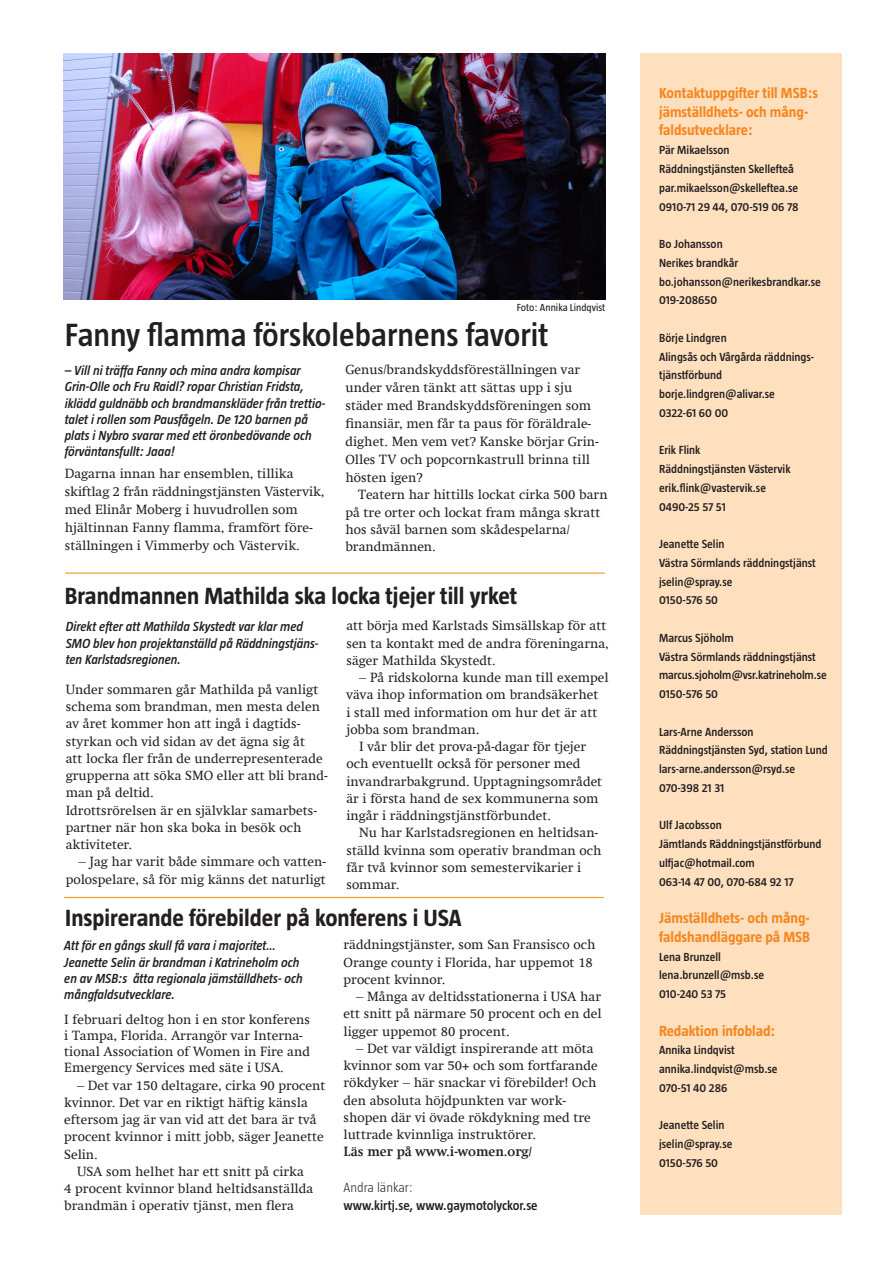
<style>
.page{position:relative;width:893px;height:1263px;background:#fff}
.page>*{position:absolute;margin:0;border:0;box-sizing:border-box;transform-origin:0 0}
.Notisrubrik{font:600 33px "Taz";color:#231f20}
.Notisrubrik-2{font:700 24px "Taz";color:#231f20}
.t1{font:700 15px/18.8px "Taz";color:#f5871f}
.P_-_indrag{font:13.5px/17.2px "Swift Com";color:#231f20}
.Ingress_notis{font:italic 600 13.5px/16.2px "Taz";color:#231f20}
.Ingress_notis-2{font:13.5px/16.2px "Swift Com";color:#231f20}
.t2{font:600 13.5px "Taz";color:#231f20}
.t3{font:700 13.5px "Swift Com";color:#231f20}
.t4{font:300 13.5px "Taz";color:#231f20}
.t5{font:600 12px/18.8px "Taz";color:#231f20}
.t6{font:10.5px "Taz";color:#231f20}
</style>
<div class="page">
<div style="left:640px;top:53px;width:202px;height:1161px;background:#fee0bf"></div>
<img style="left:64px;top:53px;width:541px;height:246px">
<hr style="left:65px;top:572px;width:540px;height:2px;background:#f7971d">
<hr style="left:64px;top:897px;width:540px;height:1px;background:#f7971d">
<p class="t6" style="left:517px;top:301px;width:90px">Foto: Annika Lindqvist</p>
<p class="Notisrubrik" style="left:65px;top:316px;width:485px">Fanny flamma förskolebarnens favorit</p>
<p class="Ingress_notis" style="left:65px;top:362px;width:261px">– Vill ni träffa Fanny och mina andra kompisar Grin-Olle och Fru Raidl? ropar Christian Fridsta, iklädd guldnäbb och brandmanskläder från trettio&shy;talet i rollen som Pausfågeln. De 120 barnen på plats i Nybro svarar med ett öronbedövande och förväntansfullt: Jaaa!</p>
<p class="P_-_indrag" style="left:65px;top:465px;width:261px;line-height:18px">Dagarna innan har ensemblen, tillika skiftlag 2 från räddningstjänsten Västervik, med Elinår Moberg i huvudrollen som hjältinnan Fanny flamma, framfört före&shy;ställningen i Vimmerby och Västervik.</p>
<p class="P_-_indrag" style="left:345px;top:360px;width:255px;line-height:18px">Genus/brandskyddsföreställningen var under våren tänkt att sättas upp i sju städer med Brandskyddsföreningen som finansiär, men får ta paus för föräldrale&shy;dighet. Men vem vet? Kanske börjar Grin-Olles TV och popcornkastrull brinna till hösten igen?</p>
<p class="P_-_indrag" style="left:345px;top:486px;width:264px;text-indent:13px">Teatern har hittills lockat cirka 500 barn på tre orter och lockat fram många skratt hos såväl barnen som skådespelarna/ brandmännen.</p>
<p class="Notisrubrik-2" style="left:65px;top:582px;width:454px">Brandmannen Mathilda ska locka tjejer till yrket</p>
<p class="P_-_indrag" style="left:346px;top:617px;width:264px">att börja med Karlstads Simsällskap för att sen ta kontakt med de andra föreningarna, säger Mathilda Skystedt.</p>
<p class="P_-_indrag" style="left:346px;top:669px;width:264px;text-indent:13px">– På ridskolorna kunde man till exempel väva ihop information om brandsäkerhet<br>i stall med information om hur det är att jobba som brandman.</p>
<p class="P_-_indrag" style="left:346px;top:738px;width:257px;text-indent:13px">I vår blir det prova-på-dagar för tjejer och eventuellt också för personer med invandrarbakgrund. Upptagningsområdet är i första hand de sex kommunerna som ingår i räddningstjänstförbundet.</p>
<p class="P_-_indrag" style="left:346px;top:824px;width:257px;text-indent:13px">Nu har Karlstadsregionen en heltidsan&shy;ställd kvinna som operativ brandman och får två kvinnor som semestervikarier i sommar.</p>
<p class="Notisrubrik-2" style="left:65px;top:904px;width:398px">Inspirerande förebilder på konferens i USA</p>
<p class="Ingress_notis" style="left:66px;top:619px;width:254px">Direkt efter att Mathilda Skystedt var klar med<br>SMO blev hon projektanställd på Räddningstjäns&shy;ten Karlstadsregionen.</p>
<p class="P_-_indrag" style="left:66px;top:681px;width:264px">Under sommaren går Mathilda på vanligt schema som brandman, men mesta delen av året kommer hon att ingå i dagtids&shy;styrkan och vid sidan av det ägna sig åt<br>att locka fler från de underrepresenterade grupperna att söka SMO eller att bli brand&shy;man på deltid.</p>
<p class="P_-_indrag" style="left:66px;top:801px;width:253px">Idrottsrörelsen är en självklar samarbets&shy;partner när hon ska boka in besök och aktiviteter.</p>
<p class="P_-_indrag" style="left:66px;top:853px;width:262px;text-align:right">– Jag har varit både simmare och vatten&shy;polospelare, så för mig känns det naturligt</p>
<p class="Ingress_notis" style="left:64px;top:938px;width:213px">Att för en gångs skull få vara i majoritet…</p>
<p class="Ingress_notis" style="left:64px;top:954px;width:240px">Jeanette Selin är brandman i Katrineholm och en av MSB:s åtta regionala jämställdhets- och mångfaldsutvecklare.</p>
<p class="Ingress_notis-2" style="left:64px;top:1011px;width:247px">I februari deltog hon i en stor konferens i Tampa, Florida. Arrangör var Interna&shy;tional Association of Women in Fire and Emergency Services med säte i USA.</p>
<p class="P_-_indrag" style="left:64px;top:1076px;width:263px;text-indent:13px">– Det var 150 deltagare, cirka 90 procent kvinnor. Det var en riktigt häftig känsla eftersom jag är van vid att det bara är två procent kvinnor i mitt jobb, säger Jeanette Selin.</p>
<p class="P_-_indrag" style="left:64px;top:1163px;width:251px;text-indent:13px">USA som helhet har ett snitt på cirka<br>4 procent kvinnor bland heltidsanställda brandmän i operativ tjänst, men flera</p>
<p class="P_-_indrag" style="left:343px;top:936px;width:253px">räddningstjänster, som San Fransisco och<br>Orange county i Florida, har uppemot 18 procent kvinnor.</p>
<p class="P_-_indrag" style="left:343px;top:988px;width:260px;text-align:justify;text-indent:13px">– Många av deltidsstationerna i USA har ett snitt på närmare 50 procent och en del ligger uppemot 80 procent.</p>
<p class="P_-_indrag" style="left:343px;top:1040px;width:256px;text-indent:13px">– Det var väldigt inspirerande att möta kvinnor som var 50+ och som fortfarande rökdyker – här snackar vi förebilder! Och den absoluta höjdpunkten var work&shy;shopen där vi övade rökdykning med tre luttrade kvinnliga instruktörer.</p>
<p class="t3" style="left:343px;top:1144px;width:190px">Läs mer på www.i-women.org/</p>
<p class="t4" style="left:343px;top:1179px;width:71px">Andra länkar:</p>
<p class="t2" style="left:343px;top:1197px;width:196px">www.kirtj.se, www.gaymotolyckor.se</p>
<p class="t1" style="left:659px;top:83px;width:160px">Kontaktuppgifter till MSB:s jämställdhets- och mång&shy;faldsutvecklare:</p>
<p class="t5" style="left:659px;top:141px;width:72px">Pär Mikaelsson</p>
<p class="t5" style="left:659px;top:159px;width:136px">Räddningstjänsten Skellefteå</p>
<p class="t5" style="left:659px;top:178px;width:141px">par.mikaelsson@skelleftea.se</p>
<p class="t5" style="left:659px;top:197px;width:141px">0910-71 29 44, 070-519 06 78</p>
<p class="t5" style="left:659px;top:234px;width:65px">Bo Johansson</p>
<p class="t5" style="left:659px;top:253px;width:81px">Nerikes brandkår</p>
<p class="t5" style="left:659px;top:272px;width:163px">bo.johansson@nerikesbrandkar.se</p>
<p class="t5" style="left:659px;top:291px;width:60px">019-208650</p>
<p class="t5" style="left:659px;top:328px;width:69px">Börje Lindgren</p>
<p class="t5" style="left:659px;top:347px;width:156px">Alingsås och Vårgårda räddnings&shy;tjänstförbund</p>
<p class="t5" style="left:659px;top:384px;width:117px">borje.lindgren@alivar.se</p>
<p class="t5" style="left:659px;top:403px;width:71px">0322-61 60 00</p>
<p class="t5" style="left:659px;top:441px;width:43px">Erik Flink</p>
<p class="t5" style="left:659px;top:459px;width:133px">Räddningstjänsten Västervik</p>
<p class="t5" style="left:659px;top:478px;width:108px">erik.flink@vastervik.se</p>
<p class="t5" style="left:659px;top:497px;width:68px">0490-25 57 51</p>
<p class="t5" style="left:659px;top:534px;width:67px">Jeanette Selin</p>
<p class="t5" style="left:659px;top:553px;width:158px">Västra Sörmlands räddningstjänst</p>
<p class="t5" style="left:659px;top:572px;width:75px">jselin@spray.se</p>
<p class="t5" style="left:659px;top:591px;width:60px">0150-576 50</p>
<p class="t5" style="left:659px;top:628px;width:76px">Marcus Sjöholm</p>
<p class="t5" style="left:659px;top:647px;width:158px">Västra Sörmlands räddningstjänst</p>
<p class="t5" style="left:659px;top:666px;width:169px">marcus.sjoholm@vsr.katrineholm.se</p>
<p class="t5" style="left:659px;top:684px;width:60px">0150-576 50</p>
<p class="t5" style="left:659px;top:722px;width:96px">Lars-Arne Andersson</p>
<p class="t5" style="left:659px;top:741px;width:170px">Räddningstjänsten Syd, station Lund</p>
<p class="t5" style="left:659px;top:759px;width:138px">lars-arne.andersson@rsyd.se</p>
<p class="t5" style="left:659px;top:778px;width:67px">070-398 21 31</p>
<p class="t5" style="left:659px;top:816px;width:64px">Ulf Jacobsson</p>
<p class="t5" style="left:659px;top:834px;width:164px">Jämtlands Räddningstjänstförbund</p>
<p class="t5" style="left:659px;top:853px;width:97px">ulfjac@hotmail.com</p>
<p class="t5" style="left:659px;top:872px;width:136px">063-14 47 00, 070-684 92 17</p>
<p class="t1" style="left:659px;top:908px;width:153px">Jämställdhets- och mång&shy;faldshandläggare på MSB</p>
<p class="t5" style="left:659px;top:947px;width:63px">Lena Brunzell</p>
<p class="t5" style="left:659px;top:966px;width:107px">lena.brunzell@msb.se</p>
<p class="t5" style="left:659px;top:984px;width:68px">010-240 53 75</p>
<p class="t1" style="left:659px;top:1021px;width:118px">Redaktion infoblad:</p>
<p class="t5" style="left:659px;top:1041px;width:77px">Annika Lindqvist</p>
<p class="t5" style="left:659px;top:1059px;width:120px">annika.lindqvist@msb.se</p>
<p class="t5" style="left:659px;top:1078px;width:70px">070-51 40 286</p>
<p class="t5" style="left:659px;top:1116px;width:67px">Jeanette Selin</p>
<p class="t5" style="left:659px;top:1134px;width:75px">jselin@spray.se</p>
<p class="t5" style="left:659px;top:1153px;width:60px">0150-576 50</p>
</div>
